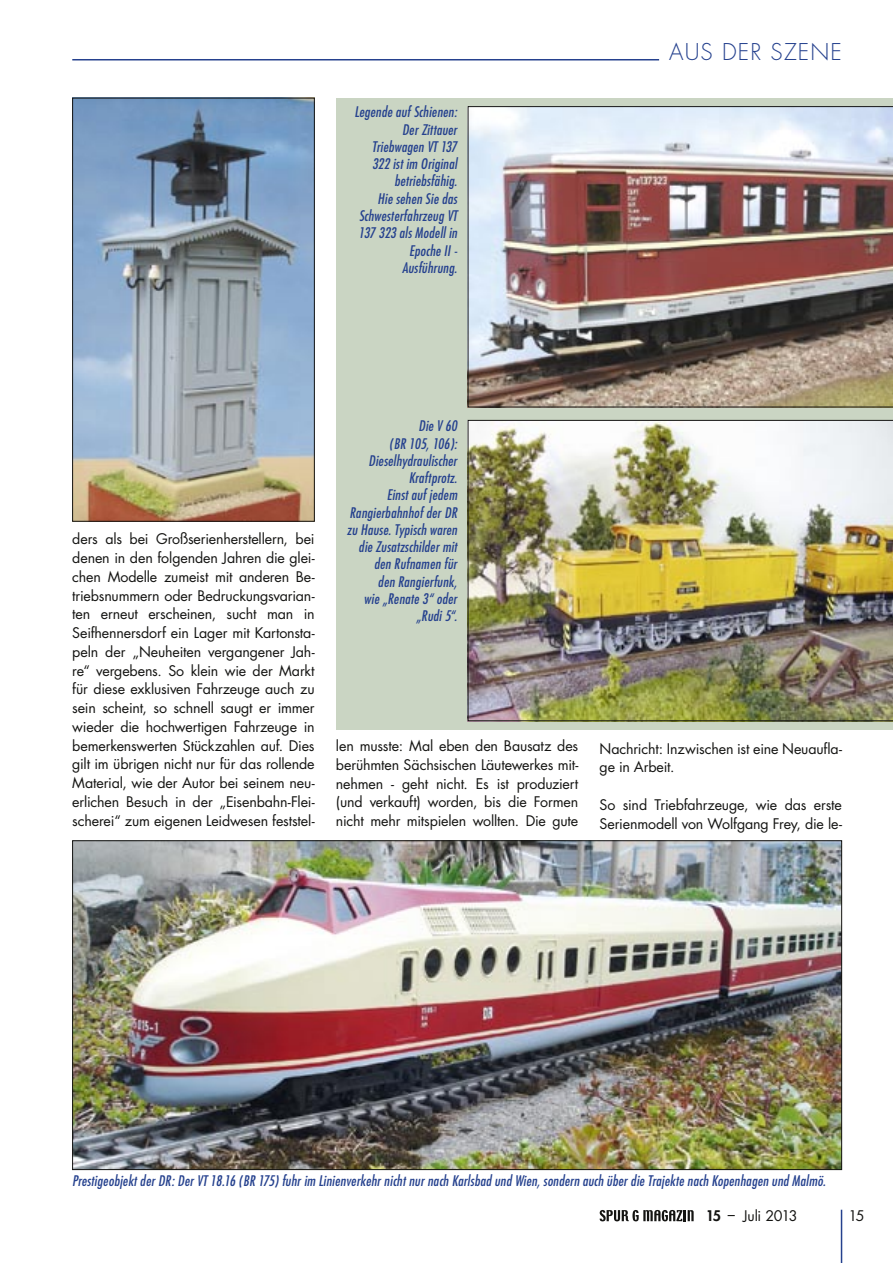
<style>
.page{position:relative;width:893px;height:1263px;background:#fff}
.page>*{position:absolute;margin:0;border:0;box-sizing:border-box;transform-origin:0 0}
.RS_Rubrik{font:300 22.5px "Futura";letter-spacing:.05em;color:#25418e}
.RS_Fliestext{font:14.25px/18.8px "Futura";letter-spacing:-.01em;color:#141412;text-align:justify}
.RS_Bildtext{font:italic condensed 14.25px/17.2px "Futura";letter-spacing:.02em;color:#25418e;text-align:right}
.s1{font-weight:800}
</style>
<div class="page">
<hr style="left:841px;top:1210px;width:1px;height:53px;background:#25418e">
<svg style="left:600px;top:1210px;width:94px;height:11px"></svg>
<div style="left:336px;top:98px;width:557px;height:632px;background:#cad5c3"></div>
<img style="left:74px;top:100px;width:239px;height:420px">
<div style="left:72px;top:98px;width:243px;height:424px;border:1px solid #141412"></div>
<img style="left:468px;top:106px;width:425px;height:301px">
<img style="left:468px;top:420px;width:425px;height:301px">
<img style="left:74px;top:842px;width:766px;height:326px">
<hr style="left:72px;top:59px;width:587px;height:1px;background:#25418e">
<p class="RS_Bildtext" style="left:355px;top:103px;width:104px">Legende auf Schienen:<br>Der Zittauer<br>Triebwagen VT 137<br>322 ist im Original betriebsfähig.</p>
<p class="RS_Bildtext" style="left:359px;top:190px;width:100px">Hie sehen Sie das<br>Schwesterfahrzeug VT<br>137 323 als Modell in<br>Epoche II -<br>Ausführung.</p>
<p class="RS_Rubrik" style="left:669px;top:38px;width:174px">AUS DER SZENE</p>
<p class="RS_Fliestext" style="left:72px;top:529px;width:244px">ders als bei Großserienherstellern, bei denen in den folgenden Jahren die glei&shy;chen Modelle zumeist mit anderen Be&shy;triebsnummern oder Bedruckungsvarian&shy;ten erneut erscheinen, sucht man in Seifhennersdorf ein Lager mit Kartonsta&shy;peln der „Neuheiten vergangener Jah&shy;re“ vergebens. So klein wie der Markt für diese exklusiven Fahrzeuge auch zu sein scheint, so schnell saugt er immer wieder die hochwertigen Fahrzeuge in bemerkenswerten Stückzahlen auf. Dies gilt im übrigen nicht nur für das rollende Material, wie der Autor bei seinem neu&shy;erlichen Besuch in der „Eisenbahn-Flei&shy;scherei“ zum eigenen Leidwesen feststel-</p>
<p class="RS_Bildtext" style="left:418px;top:417px;width:40px">Die V 60</p>
<p class="RS_Bildtext" style="left:369px;top:434px;width:90px">(BR 105, 106):<br>Dieselhydraulischer<br>Kraftprotz.</p>
<p class="RS_Bildtext" style="left:347px;top:486px;width:112px">Einst auf jedem<br>Rangierbahnhof der DR zu Hause. Typisch waren die Zusatzschilder mit den Rufnamen für</p>
<p class="RS_Bildtext" style="left:378px;top:572px;width:81px">den Rangierfunk,</p>
<p class="RS_Bildtext" style="left:364px;top:590px;width:95px">wie „Renate 3“ oder „Rudi 5“.</p>
<p class="RS_Fliestext" style="left:336px;top:736px;width:244px">len musste: Mal eben den Bausatz des berühmten Sächsischen Läutewerkes mit&shy;nehmen - geht nicht. Es ist produziert (und verkauft) worden, bis die Formen nicht mehr mitspielen wollten. Die gute</p>
<p class="RS_Fliestext" style="left:600px;top:739px;width:244px">Nachricht: Inzwischen ist eine Neuaufla&shy;ge in Arbeit.</p>
<p class="RS_Fliestext" style="left:600px;top:795px;width:244px">So sind Triebfahrzeuge, wie das erste<br>Serienmodell von Wolfgang Frey, die le-</p>
<p class="RS_Bildtext" style="left:72px;top:1172px;width:755px">Prestigeobjekt der DR: Der VT 18.16 (BR 175) fuhr im Linienverkehr nicht nur nach Karlsbad und Wien, sondern auch über die Trajekte nach Kopenhagen und Malmö.</p>
<p class="RS_Fliestext" style="left:706px;top:1206px;width:93px"><span class="s1">15</span> – Juli 2013</p>
<p class="RS_Fliestext" style="left:848px;top:1206px;width:18px">15</p>
</div>
